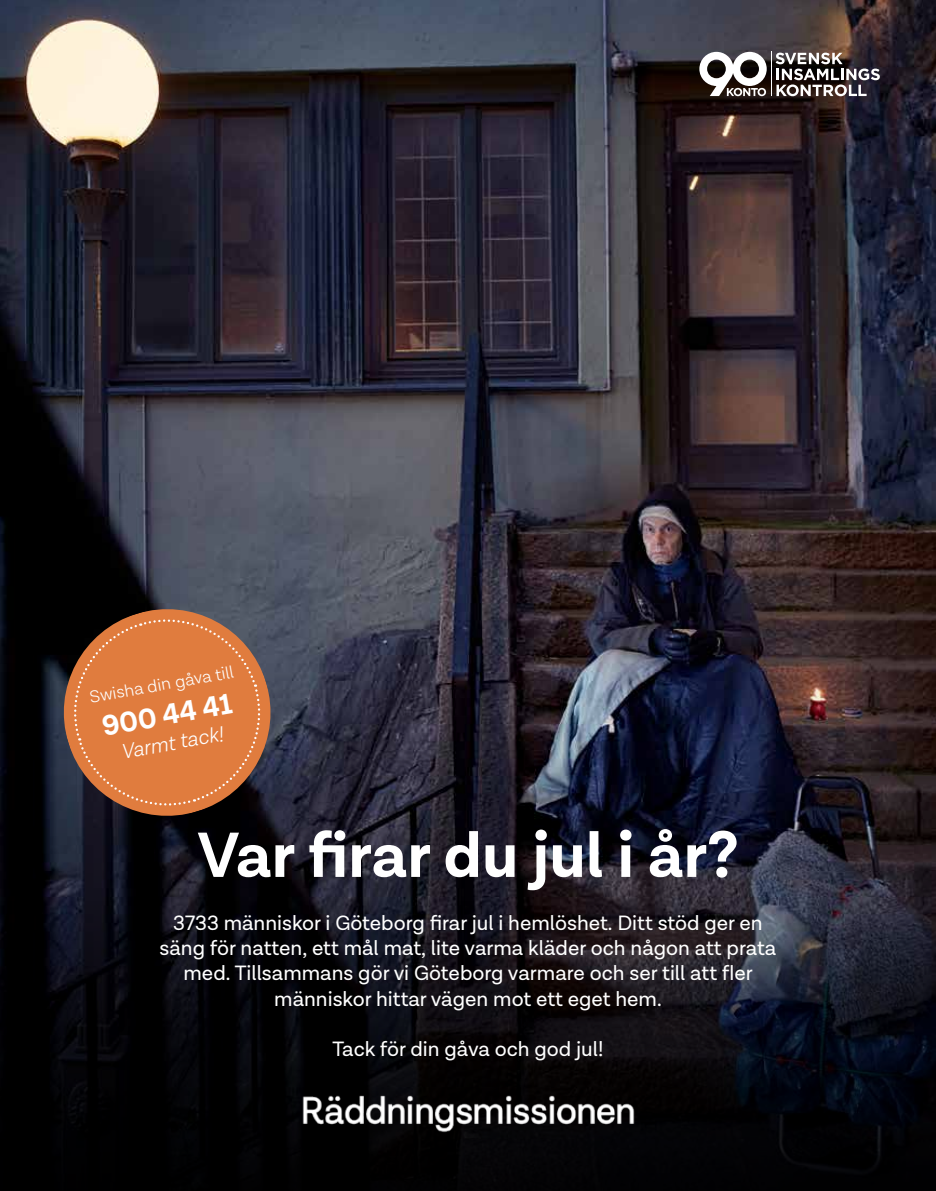
<style>
.page{position:relative;width:936px;height:1191px;background:#fff}
.page>*{position:absolute;margin:0;border:0;box-sizing:border-box;transform-origin:0 0}
.t1{font:700 64.5px "Lota Grotesque";color:#fff}
.t2{font:700 29.1px "Lota Grotesque";color:#fff}
.t3{font:italic 300 21.45px "Lota Grotesque";color:#fff}
.t4{font:21px/25.2px "Lota Grotesque";color:#fff;text-align:center}
.t5{font:300 17.55px "Lota Grotesque";color:#fff}
</style>
<div class="page">
<img style="left:0;top:0;width:935px;height:635px">
<svg style="left:0;top:635px;width:935px;height:556px;background:#15141d"></svg>
<hr style="left:771px;top:52px;width:1px;height:44px;background:#fff">
<svg style="left:775px;top:53px;width:104px;height:43px"></svg>
<svg style="left:699px;top:52px;width:67px;height:44px"></svg>
<svg style="left:52px;top:597px;width:230px;height:231px;background:#272a34"></svg>
<svg style="left:66px;top:611px;width:202px;height:203px;background:#bc6c3d"></svg>
<img style="left:296px;top:1089px;width:343px;height:47px">
<p class="t5" style="left:88px;top:687px;width:147px;rotate:-10deg">Swisha din gåva till</p>
<h2 class="t2" style="left:99px;top:710px;width:133px;rotate:-10deg">900 44 41</h2>
<p class="t3" style="left:119px;top:740px;width:105px;rotate:-10deg">Varmt tack!</p>
<h1 class="t1" style="left:197px;top:818px;width:542px">Var firar du jul i år?</h1>
<p class="t4" style="left:159px;top:911px;width:618px">3733 människor i Göteborg firar jul i hemlöshet. Ditt stöd ger en säng för natten, ett mål mat, lite varma kläder och någon att prata med. Tillsammans gör vi Göteborg varmare och ser till att fler människor hittar vägen mot ett eget hem.</p>
<p class="t4" style="left:332px;top:1037px;width:273px">Tack för din gåva och god jul!</p>
</div>
